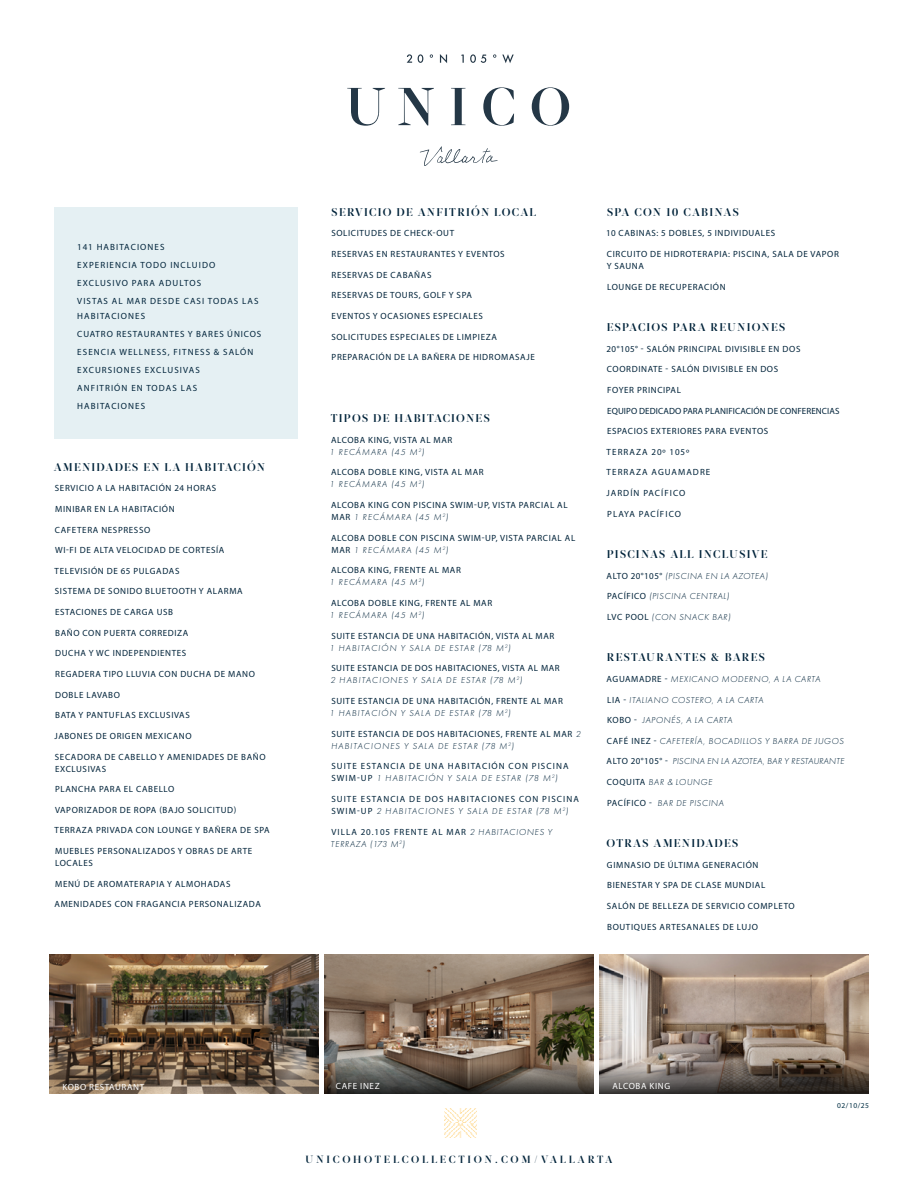
<style>
.page{position:relative;width:918px;height:1188px;background:#fff}
.page>*{position:absolute;margin:0;border:0;box-sizing:border-box;transform-origin:0 0}
.t1{font:700 11.25px "Glosa Display";letter-spacing:.115em;color:#00233a}
.t2{font:700 10.5px "Glosa Display";letter-spacing:.265em;color:#00233a}
.t3{font:9px/12px "Myriad Pro";letter-spacing:.07em;color:#00233a}
.t4{font:9px/18px "Myriad Pro";letter-spacing:.12em;color:#00233a}
.t5{font:italic 300 9px "Futura PT";letter-spacing:.07em;color:#00233a}
.t6{font:italic 300 9px "Futura PT";letter-spacing:.11em;color:#00233a}
.t7{font:italic 300 9px "Futura PT";letter-spacing:.095em;color:#00233a}
.t8{font:9px "Myriad Pro";letter-spacing:.01em;color:#00233a}
.t9{font:italic 300 9px "Futura PT";letter-spacing:.02em;color:#00233a}
.t10{font:9px "Myriad Pro";letter-spacing:.07em;color:#fff}
.t11{font:7.5px "Myriad Pro";color:#002e43}
.s1{font-family:"Myriad Pro";font-weight:400;font-style:normal}
.s2{font-family:"Futura PT";font-weight:300;font-style:italic}
</style>
<div class="page">
<div style="left:54px;top:207px;width:244px;height:232px;background:#e5f0f3"></div>
<img style="left:444px;top:1108px;width:33px;height:30px">
<img style="left:600px;top:955px;width:269px;height:108px">
<img style="left:325px;top:955px;width:269px;height:108px">
<img style="left:50px;top:955px;width:269px;height:139px">
<svg style="left:600px;top:1063px;width:269px;height:31px;background:#59504a"></svg>
<svg style="left:325px;top:1063px;width:269px;height:31px;background:#565048"></svg>
<svg style="left:407px;top:54px;width:5px;height:9px"></svg>
<svg style="left:418px;top:54px;width:5px;height:9px"></svg>
<svg style="left:430px;top:54px;width:3px;height:4px"></svg>
<svg style="left:440px;top:54px;width:7px;height:9px"></svg>
<svg style="left:461px;top:55px;width:3px;height:8px"></svg>
<svg style="left:470px;top:54px;width:16px;height:9px"></svg>
<svg style="left:493px;top:54px;width:3px;height:4px"></svg>
<svg style="left:502px;top:54px;width:12px;height:9px"></svg>
<svg style="left:347px;top:88px;width:38px;height:38px"></svg>
<svg style="left:398px;top:88px;width:36px;height:37px"></svg>
<svg style="left:451px;top:88px;width:15px;height:37px"></svg>
<svg style="left:483px;top:87px;width:31px;height:39px"></svg>
<svg style="left:532px;top:87px;width:37px;height:39px"></svg>
<svg style="left:420px;top:146px;width:78px;height:20px"></svg>
<p class="t4" style="left:77px;top:238px;width:183px">141 HABITACIONES<br>EXPERIENCIA TODO INCLUIDO<br>EXCLUSIVO PARA ADULTOS<br>VISTAS AL MAR DESDE CASI TODAS LAS</p>
<p class="t4" style="left:77px;top:307px;width:186px">HABITACIONES<br>CUATRO RESTAURANTES Y BARES ÚNICOS<br>ESENCIA WELLNESS, FITNESS &amp; SALÓN<br>EXCURSIONES EXCLUSIVAS<br>ANFITRIÓN EN TODAS LAS<br>HABITACIONES</p>
<p class="t1" style="left:54px;top:459px;width:213px">AMENIDADES EN LA HABITACIÓN</p>
<p class="t3" style="left:55px;top:482px;width:163px">SERVICIO A LA HABITACIÓN 24 HORAS</p>
<p class="t3" style="left:55px;top:503px;width:121px">MINIBAR EN LA HABITACIÓN</p>
<p class="t3" style="left:55px;top:523px;width:97px">CAFETERA NESPRESSO</p>
<p class="t3" style="left:55px;top:544px;width:171px">WI-FI DE ALTA VELOCIDAD DE CORTESÍA</p>
<p class="t3" style="left:55px;top:565px;width:126px">TELEVISIÓN DE 65 PULGADAS</p>
<p class="t3" style="left:55px;top:585px;width:189px">SISTEMA DE SONIDO BLUETOOTH Y ALARMA</p>
<p class="t3" style="left:55px;top:606px;width:119px">ESTACIONES DE CARGA USB</p>
<p class="t3" style="left:55px;top:627px;width:135px">BAÑO CON PUERTA CORREDIZA</p>
<p class="t3" style="left:55px;top:647px;width:133px">DUCHA Y WC INDEPENDIENTES</p>
<p class="t3" style="left:55px;top:668px;width:201px">REGADERA TIPO LLUVIA CON DUCHA DE MANO</p>
<p class="t3" style="left:55px;top:688px;width:66px">DOBLE LAVABO</p>
<p class="t3" style="left:55px;top:709px;width:136px">BATA Y PANTUFLAS EXCLUSIVAS</p>
<p class="t3" style="left:54px;top:730px;width:139px">JABONES DE ORIGEN MEXICANO</p>
<p class="t3" style="left:55px;top:750px;width:212px">SECADORA DE CABELLO Y AMENIDADES DE BAÑO<br>EXCLUSIVAS</p>
<p class="t3" style="left:55px;top:783px;width:121px">PLANCHA PARA EL CABELLO</p>
<p class="t3" style="left:55px;top:804px;width:183px">VAPORIZADOR DE ROPA (BAJO SOLICITUD)</p>
<p class="t3" style="left:55px;top:824px;width:216px">TERRAZA PRIVADA CON LOUNGE Y BAÑERA DE SPA</p>
<p class="t3" style="left:55px;top:845px;width:199px">MUEBLES PERSONALIZADOS Y OBRAS DE ARTE<br>LOCALES</p>
<p class="t3" style="left:55px;top:878px;width:177px">MENÚ DE AROMATERAPIA Y ALMOHADAS</p>
<p class="t3" style="left:55px;top:898px;width:208px">AMENIDADES CON FRAGANCIA PERSONALIZADA</p>
<p class="t1" style="left:332px;top:205px;width:206px">SERVICIO DE ANFITRIÓN LOCAL</p>
<p class="t3" style="left:331px;top:227px;width:124px">SOLICITUDES DE CHECK-OUT</p>
<p class="t3" style="left:332px;top:248px;width:175px">RESERVAS EN RESTAURANTES Y EVENTOS</p>
<p class="t3" style="left:332px;top:269px;width:101px">RESERVAS DE CABAÑAS</p>
<p class="t3" style="left:332px;top:289px;width:142px">RESERVAS DE TOURS, GOLF Y SPA</p>
<p class="t3" style="left:332px;top:310px;width:153px">EVENTOS Y OCASIONES ESPECIALES</p>
<p class="t3" style="left:331px;top:330px;width:167px">SOLICITUDES ESPECIALES DE LIMPIEZA</p>
<p class="t3" style="left:332px;top:351px;width:205px">PREPARACIÓN DE LA BAÑERA DE HIDROMASAJE</p>
<p class="t1" style="left:331px;top:411px;width:160px">TIPOS DE HABITACIONES</p>
<p class="t3" style="left:331px;top:434px;width:123px">ALCOBA KING, VISTA AL MAR</p>
<p class="t7" style="left:330px;top:447px;width:96px">1 RECÁMARA (45 M<sup>2</sup>)</p>
<p class="t3" style="left:331px;top:466px;width:154px">ALCOBA DOBLE KING, VISTA AL MAR</p>
<p class="t7" style="left:330px;top:479px;width:96px">1 RECÁMARA (45 M<sup>2</sup>)</p>
<p class="t3" style="left:331px;top:499px;width:238px">ALCOBA KING CON PISCINA SWIM-UP, VISTA PARCIAL AL</p>
<p class="t7" style="left:332px;top:512px;width:118px"><span class="s1">MAR</span> 1 RECÁMARA (45 M<sup>2</sup>)</p>
<p class="t3" style="left:331px;top:532px;width:246px">ALCOBA DOBLE CON PISCINA SWIM-UP, VISTA PARCIAL AL</p>
<p class="t7" style="left:332px;top:545px;width:118px"><span class="s1">MAR</span> 1 RECÁMARA (45 M<sup>2</sup>)</p>
<p class="t3" style="left:331px;top:564px;width:131px">ALCOBA KING, FRENTE AL MAR</p>
<p class="t7" style="left:330px;top:577px;width:96px">1 RECÁMARA (45 M<sup>2</sup>)</p>
<p class="t3" style="left:331px;top:597px;width:163px">ALCOBA DOBLE KING, FRENTE AL MAR</p>
<p class="t7" style="left:330px;top:610px;width:96px">1 RECÁMARA (45 M<sup>2</sup>)</p>
<p class="t3" style="left:331px;top:630px;width:225px">SUITE ESTANCIA DE UNA HABITACIÓN, VISTA AL MAR</p>
<p class="t6" style="left:330px;top:643px;width:183px">1 HABITACIÓN Y SALA DE ESTAR (78 M<sup>2</sup>)</p>
<p class="t3" style="left:331px;top:662px;width:230px">SUITE ESTANCIA DE DOS HABITACIONES, VISTA AL MAR</p>
<p class="t6" style="left:330px;top:675px;width:193px">2 HABITACIONES Y SALA DE ESTAR (78 M<sup>2</sup>)</p>
<p class="t3" style="left:331px;top:695px;width:233px">SUITE ESTANCIA DE UNA HABITACIÓN, FRENTE AL MAR</p>
<p class="t6" style="left:330px;top:708px;width:183px">1 HABITACIÓN Y SALA DE ESTAR (78 M<sup>2</sup>)</p>
<p class="t3" style="left:331px;top:727px;width:251px">SUITE ESTANCIA DE DOS HABITACIONES, FRENTE AL MAR <span class="s2">2</span></p>
<p class="t6" style="left:331px;top:741px;width:185px">HABITACIONES Y SALA DE ESTAR (78 M<sup>2</sup>)</p>
<p class="t4" style="left:331px;top:757px;width:239px">SUITE ESTANCIA DE UNA HABITACIÓN CON PISCINA</p>
<p class="t6" style="left:331px;top:773px;width:228px"><span class="s1">SWIM-UP</span> 1 HABITACIÓN Y SALA DE ESTAR (78 M<sup>2</sup>)</p>
<p class="t4" style="left:331px;top:790px;width:249px">SUITE ESTANCIA DE DOS HABITACIONES CON PISCINA</p>
<p class="t6" style="left:331px;top:806px;width:239px"><span class="s1">SWIM-UP</span> 2 HABITACIONES Y SALA DE ESTAR (78 M<sup>2</sup>)</p>
<p class="t4" style="left:331px;top:822px;width:222px">VILLA 20.105 FRENTE AL MAR <span class="s2">2 HABITACIONES Y</span></p>
<p class="t5" style="left:331px;top:838px;width:76px">TERRAZA (173 M<sup>2</sup>)</p>
<p class="t1" style="left:607px;top:205px;width:133px">SPA CON 10 CABINAS</p>
<p class="t3" style="left:606px;top:227px;width:171px">10 CABINAS: 5 DOBLES, 5 INDIVIDUALES</p>
<p class="t3" style="left:607px;top:248px;width:234px">CIRCUITO DE HIDROTERAPIA: PISCINA, SALA DE VAPOR<br>Y SAUNA</p>
<p class="t3" style="left:607px;top:281px;width:120px">LOUNGE DE RECUPERACIÓN</p>
<p class="t1" style="left:607px;top:320px;width:180px">ESPACIOS PARA REUNIONES</p>
<p class="t3" style="left:607px;top:342px;width:195px">20°105° - SALÓN PRINCIPAL DIVISIBLE EN DOS</p>
<p class="t3" style="left:607px;top:363px;width:173px">COORDINATE - SALÓN DIVISIBLE EN DOS</p>
<p class="t3" style="left:607px;top:384px;width:75px">FOYER PRINCIPAL</p>
<p class="t8" style="left:607px;top:405px;width:234px">EQUIPO DEDICADO PARA PLANIFICACIÓN DE CONFERENCIAS</p>
<p class="t3" style="left:607px;top:425px;width:163px">ESPACIOS EXTERIORES PARA EVENTOS</p>
<p class="t4" style="left:607px;top:443px;width:84px">TERRAZA 20º 105º</p>
<p class="t4" style="left:607px;top:463px;width:105px">TERRAZA AGUAMADRE</p>
<p class="t4" style="left:606px;top:484px;width:81px">JARDÍN PACÍFICO</p>
<p class="t4" style="left:607px;top:505px;width:75px">PLAYA PACÍFICO</p>
<p class="t1" style="left:607px;top:547px;width:162px">PISCINAS ALL INCLUSIVE</p>
<p class="t5" style="left:607px;top:571px;width:163px"><span class="s1">ALTO 20°105°</span> (PISCINA EN LA AZOTEA)</p>
<p class="t5" style="left:607px;top:591px;width:124px"><span class="s1">PACÍFICO</span> (PISCINA CENTRAL)</p>
<p class="t5" style="left:607px;top:612px;width:125px"><span class="s1">LVC POOL</span> (CON SNACK BAR)</p>
<p class="t1" style="left:607px;top:650px;width:159px">RESTAURANTES &amp; BARES</p>
<p class="t5" style="left:607px;top:674px;width:215px"><span class="s1">AGUAMADRE -</span> MEXICANO MODERNO, A LA CARTA</p>
<p class="t5" style="left:607px;top:694px;width:158px"><span class="s1">LIA -</span> ITALIANO COSTERO, A LA CARTA</p>
<p class="t5" style="left:607px;top:715px;width:127px"><span class="s1">KOBO -</span> JAPONÉS, A LA CARTA</p>
<p class="t5" style="left:607px;top:736px;width:238px"><span class="s1">CAFÉ INEZ -</span> CAFETERÍA, BOCADILLOS Y BARRA DE JUGOS</p>
<p class="t9" style="left:607px;top:756px;width:239px"><span class="s1">ALTO 20°105° -</span> PISCINA EN LA AZOTEA, BAR Y RESTAURANTE</p>
<p class="t5" style="left:607px;top:777px;width:107px"><span class="s1">COQUITA</span> BAR &amp; LOUNGE</p>
<p class="t5" style="left:607px;top:798px;width:118px"><span class="s1">PACÍFICO -</span> BAR DE PISCINA</p>
<p class="t1" style="left:607px;top:836px;width:133px">OTRAS AMENIDADES</p>
<p class="t3" style="left:607px;top:858px;width:153px">GIMNASIO DE ÚLTIMA GENERACIÓN</p>
<p class="t3" style="left:607px;top:879px;width:160px">BIENESTAR Y SPA DE CLASE MUNDIAL</p>
<p class="t3" style="left:607px;top:900px;width:189px">SALÓN DE BELLEZA DE SERVICIO COMPLETO</p>
<p class="t3" style="left:607px;top:920px;width:152px">BOUTIQUES ARTESANALES DE LUJO</p>
<p class="t10" style="left:62px;top:1081px;width:83px">KOBO RESTAURANT</p>
<p class="t10" style="left:336px;top:1080px;width:45px">CAFE INEZ</p>
<p class="t10" style="left:612px;top:1080px;width:59px">ALCOBA KING</p>
<p class="t2" style="left:305px;top:1152px;width:309px">UNICOHOTELCOLLECTION.COM/VALLARTA</p>
<p class="t11" style="left:837px;top:1101px;width:33px">02/10/25</p>
</div>
